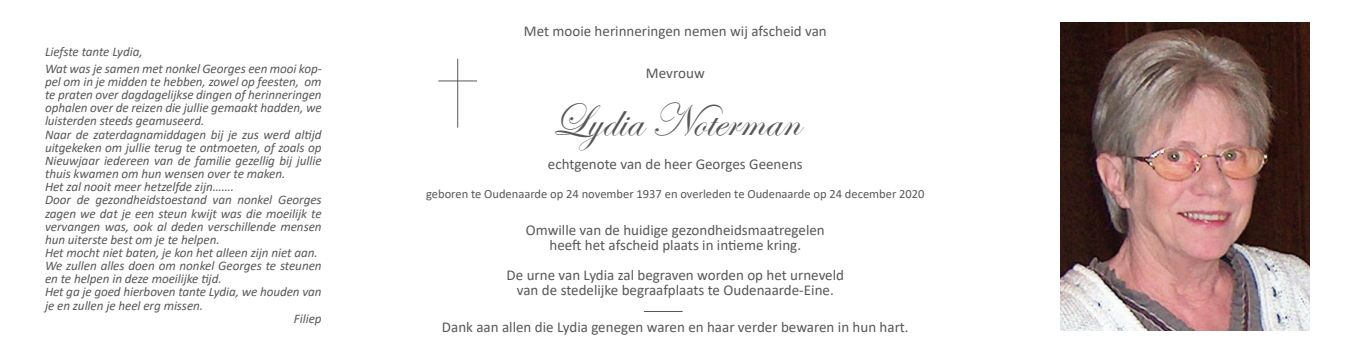
<style>
.page{position:relative;width:1372px;height:355px;background:#fff}
.page>*{position:absolute;margin:0;border:0;box-sizing:border-box;transform-origin:0 0}
.t1{font:47.5px "Edwardian Script ITC";color:#57585a}
.t2{font:15px/15px "Calibri";color:#57585a;text-align:center}
.t3{font:italic 13.12px/16.6px "Calibri";letter-spacing:-.005em;color:#57585a}
.t4{font:12.5px "Calibri";color:#57585a}
</style>
<div class="page">
<img style="left:1060px;top:22px;width:248px;height:308px">
<hr style="left:457px;top:59px;width:1px;height:68px;background:#57585a">
<hr style="left:438px;top:81px;width:39px;height:1px;background:#57585a">
<hr style="left:644px;top:311px;width:38px;height:1px;background:#57585a">
<p class="t3" style="left:45px;top:44px;width:278px">Liefste tante Lydia,<br>Wat was je samen met nonkel Georges een mooi kop-</p>
<p class="t3" style="left:45px;top:74px;width:278px">pel om in je midden te hebben, zowel op feesten, om</p>
<p class="t3" style="left:45px;top:87px;width:278px">te praten over dagdagelijkse dingen of herinneringen</p>
<p class="t3" style="left:45px;top:100px;width:278px">ophalen over de reizen die jullie gemaakt hadden, we</p>
<p class="t3" style="left:45px;top:114px;width:161px">luisterden steeds geamuseerd.</p>
<p class="t3" style="left:45px;top:125px;width:278px">Naar de zaterdagnamiddagen bij je zus werd altijd</p>
<p class="t3" style="left:45px;top:140px;width:278px">uitgekeken om jullie terug te ontmoeten, of zoals op</p>
<p class="t3" style="left:45px;top:153px;width:278px">Nieuwjaar iedereen van de familie gezellig bij jullie</p>
<p class="t3" style="left:45px;top:166px;width:242px">thuis kwamen om hun wensen over te maken.</p>
<p class="t3" style="left:45px;top:179px;width:190px">Het zal nooit meer hetzelfde zijn…….</p>
<p class="t3" style="left:45px;top:192px;width:278px">Door de gezondheidstoestand van nonkel Georges</p>
<p class="t3" style="left:45px;top:205px;width:278px">zagen we dat je een steun kwijt was die moeilijk te</p>
<p class="t3" style="left:45px;top:219px;width:278px">vervangen was, ook al deden verschillende mensen</p>
<p class="t3" style="left:45px;top:232px;width:176px">hun uiterste best om je te helpen.</p>
<p class="t3" style="left:45px;top:245px;width:274px">Het mocht niet baten, je kon het alleen zijn niet aan.</p>
<p class="t3" style="left:45px;top:258px;width:278px">We zullen alles doen om nonkel Georges te steunen</p>
<p class="t3" style="left:45px;top:270px;width:178px">en te helpen in deze moeilijke tijd.</p>
<p class="t3" style="left:45px;top:284px;width:278px">Het ga je goed hierboven tante Lydia, we houden van</p>
<p class="t3" style="left:45px;top:297px;width:160px">je en zullen je heel erg missen.</p>
<p class="t3" style="left:294px;top:310px;width:29px">Filiep</p>
<p class="t2" style="left:524px;top:23px;width:304px">Met mooie herinneringen nemen wij afscheid van</p>
<p class="t2" style="left:646px;top:64px;width:60px">Mevrouw</p>
<h1 class="t1" style="left:551px;top:102px;width:250px">Lydia Noterman</h1>
<p class="t2" style="left:548px;top:156px;width:256px">echtgenote van de heer Georges Geenens</p>
<p class="t4" style="left:426px;top:185px;width:500px">geboren te Oudenaarde op 24 november 1937 en overleden te Oudenaarde op 24 december 2020</p>
<p class="t2" style="left:526px;top:222px;width:300px">Omwille van de huidige gezondheidsmaatregelen heeft het afscheid plaats in intieme kring.</p>
<p class="t2" style="left:506px;top:266px;width:339px">De urne van Lydia zal begraven worden op het urneveld van de stedelijke begraafplaats te Oudenaarde-Eine.</p>
<p class="t2" style="left:442px;top:319px;width:468px">Dank aan allen die Lydia genegen waren en haar verder bewaren in hun hart.</p>
</div>
